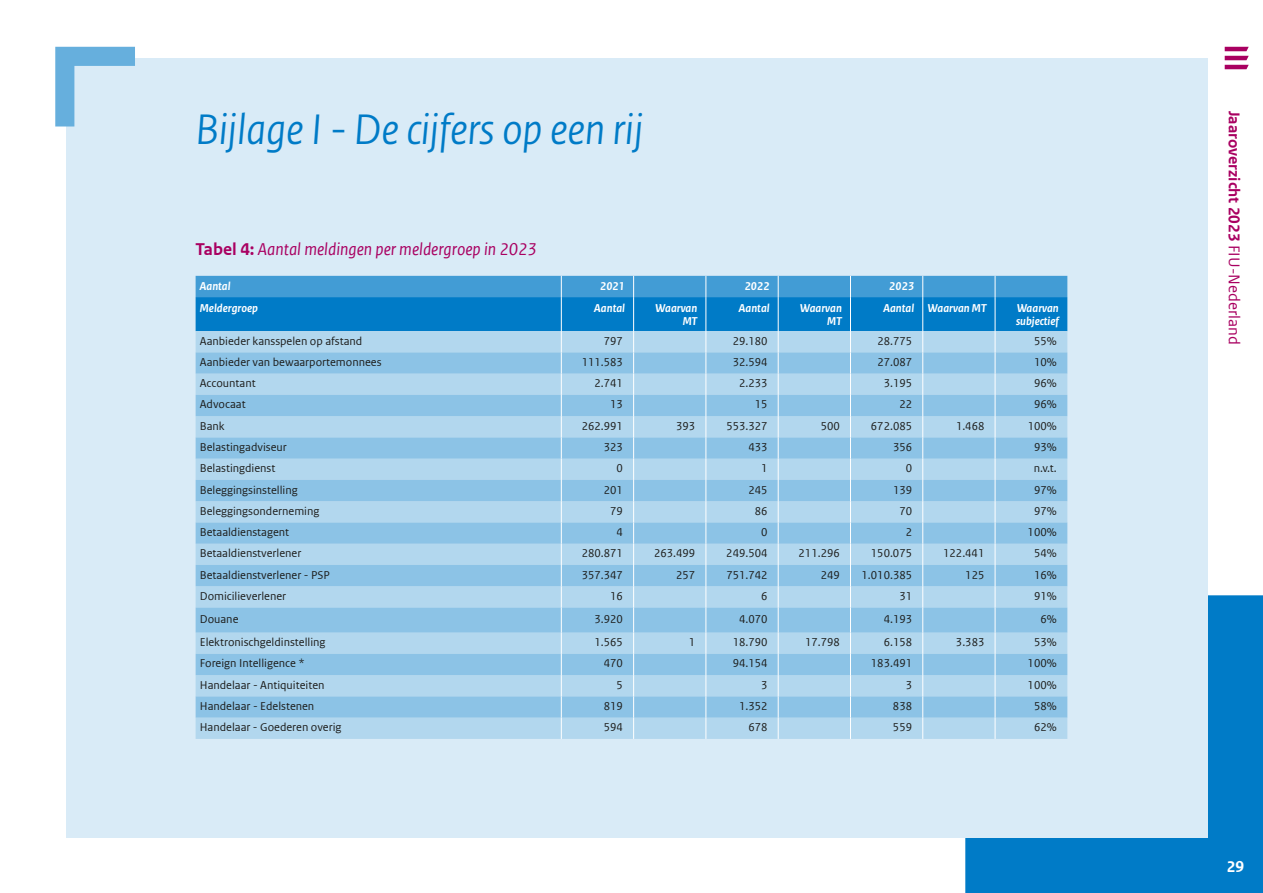
<style>
.page{position:relative;width:1263px;height:893px;background:#fff}
.page>*{position:absolute;margin:0;border:0;box-sizing:border-box;transform-origin:0 0}
.H2_-_Kop{font:italic 45px "Rijksoverheid Sans Heading";color:#007bc7}
.FIU_Tabel_titel{font:italic 18px "Rijksoverheid Sans Web Text";color:#a90061}
.t1{font:700 16.5px "Rijksoverheid Sans Web Text";color:#a90061}
.t2{font:700 16.5px "Rijksoverheid Sans Web Text";color:#fff}
.FIU_Tabel_plat{font:12px "Rijksoverheid Sans Web Text";color:#1d1d1b}
.FIU_Tabel_kop{font:italic 700 12px/13.5px "Rijksoverheid Sans Text";color:#fff;text-align:right}
.s1{font-weight:700;font-style:normal}
.s2{font-weight:400}
</style>
<div class="page">
<div style="left:965px;top:595px;width:298px;height:298px;background:#007bc7"></div>
<div style="left:66px;top:58px;width:1142px;height:780px;background:#d9ebf7"></div>
<svg style="left:196px;top:276px;width:871px;height:463px;background:#90c5e6"></svg>
<hr style="left:778px;top:297px;width:1px;height:34px;background:#fff">
<svg style="left:1225px;top:47px;width:24px;height:22px"></svg>
<svg style="left:55px;top:47px;width:80px;height:79px"></svg>
<h2 class="H2_-_Kop" style="left:196px;top:104px;width:449px">Bijlage I - De cijfers op een rij</h2>
<p class="FIU_Tabel_titel" style="left:196px;top:239px;width:343px"><span class="s1">Tabel 4:</span> Aantal meldingen per meldergroep in 2023</p>
<p class="FIU_Tabel_kop" style="left:200px;top:280px;width:32px">Aantal</p>
<p class="FIU_Tabel_kop" style="left:600px;top:280px;width:26px">2021</p>
<p class="FIU_Tabel_kop" style="left:745px;top:280px;width:26px">2022</p>
<p class="FIU_Tabel_kop" style="left:889px;top:280px;width:26px">2023</p>
<p class="FIU_Tabel_kop" style="left:200px;top:301px;width:60px">Meldergroep</p>
<p class="FIU_Tabel_kop" style="left:594px;top:301px;width:32px">Aantal</p>
<p class="FIU_Tabel_kop" style="left:655px;top:301px;width:43px">Waarvan<br>MT</p>
<p class="FIU_Tabel_kop" style="left:739px;top:301px;width:32px">Aantal</p>
<p class="FIU_Tabel_kop" style="left:800px;top:301px;width:43px">Waarvan<br>MT</p>
<p class="FIU_Tabel_kop" style="left:883px;top:301px;width:32px">Aantal</p>
<p class="FIU_Tabel_kop" style="left:928px;top:301px;width:60px">Waarvan MT</p>
<p class="FIU_Tabel_kop" style="left:1016px;top:301px;width:44px;text-align:left">Waarvan subjectief</p>
<p class="FIU_Tabel_plat" style="left:200px;top:334px;width:164px">Aanbieder kansspelen op afstand</p>
<p class="FIU_Tabel_plat" style="left:604px;top:334px;width:21px">797</p>
<p class="FIU_Tabel_plat" style="left:733px;top:334px;width:36px">29.180</p>
<p class="FIU_Tabel_plat" style="left:877px;top:334px;width:36px">28.775</p>
<p class="FIU_Tabel_plat" style="left:1034px;top:334px;width:24px">55%</p>
<p class="FIU_Tabel_plat" style="left:200px;top:355px;width:183px">Aanbieder van bewaarportemonnees</p>
<p class="FIU_Tabel_plat" style="left:582px;top:355px;width:43px">111.583</p>
<p class="FIU_Tabel_plat" style="left:733px;top:355px;width:36px">32.594</p>
<p class="FIU_Tabel_plat" style="left:877px;top:355px;width:36px">27.087</p>
<p class="FIU_Tabel_plat" style="left:1034px;top:355px;width:24px">10%</p>
<p class="FIU_Tabel_plat" style="left:200px;top:376px;width:57px">Accountant</p>
<p class="FIU_Tabel_plat" style="left:594px;top:376px;width:30px">2.741</p>
<p class="FIU_Tabel_plat" style="left:739px;top:376px;width:30px">2.233</p>
<p class="FIU_Tabel_plat" style="left:884px;top:376px;width:30px">3.195</p>
<p class="FIU_Tabel_plat" style="left:1034px;top:376px;width:24px">96%</p>
<p class="FIU_Tabel_plat" style="left:200px;top:398px;width:47px">Advocaat</p>
<p class="FIU_Tabel_plat" style="left:610px;top:398px;width:14px">13</p>
<p class="FIU_Tabel_plat" style="left:755px;top:398px;width:14px">15</p>
<p class="FIU_Tabel_plat" style="left:899px;top:398px;width:14px">22</p>
<p class="FIU_Tabel_plat" style="left:1034px;top:398px;width:24px">96%</p>
<p class="FIU_Tabel_plat" style="left:200px;top:419px;width:26px">Bank</p>
<p class="FIU_Tabel_plat" style="left:582px;top:419px;width:43px">262.991</p>
<p class="FIU_Tabel_plat" style="left:676px;top:419px;width:21px">393</p>
<p class="FIU_Tabel_plat" style="left:726px;top:419px;width:43px">553.327</p>
<p class="FIU_Tabel_plat" style="left:821px;top:419px;width:21px">500</p>
<p class="FIU_Tabel_plat" style="left:871px;top:419px;width:43px">672.085</p>
<p class="FIU_Tabel_plat" style="left:956px;top:419px;width:30px">1.468</p>
<p class="FIU_Tabel_plat" style="left:1028px;top:419px;width:31px">100%</p>
<p class="FIU_Tabel_plat" style="left:200px;top:440px;width:88px">Belastingadviseur</p>
<p class="FIU_Tabel_plat" style="left:604px;top:440px;width:21px">323</p>
<p class="FIU_Tabel_plat" style="left:748px;top:440px;width:21px">433</p>
<p class="FIU_Tabel_plat" style="left:893px;top:440px;width:21px">356</p>
<p class="FIU_Tabel_plat" style="left:1034px;top:440px;width:24px">93%</p>
<p class="FIU_Tabel_plat" style="left:200px;top:461px;width:77px">Belastingdienst</p>
<p class="FIU_Tabel_plat" style="left:617px;top:461px;width:8px">0</p>
<p class="FIU_Tabel_plat" style="left:761px;top:461px;width:8px">1</p>
<p class="FIU_Tabel_plat" style="left:906px;top:461px;width:8px">0</p>
<p class="FIU_Tabel_plat" style="left:1034px;top:461px;width:24px">n.v.t.</p>
<p class="FIU_Tabel_plat" style="left:200px;top:483px;width:99px">Beleggingsinstelling</p>
<p class="FIU_Tabel_plat" style="left:604px;top:483px;width:21px">201</p>
<p class="FIU_Tabel_plat" style="left:748px;top:483px;width:21px">245</p>
<p class="FIU_Tabel_plat" style="left:893px;top:483px;width:21px">139</p>
<p class="FIU_Tabel_plat" style="left:1034px;top:483px;width:24px">97%</p>
<p class="FIU_Tabel_plat" style="left:200px;top:504px;width:121px">Beleggingsonderneming</p>
<p class="FIU_Tabel_plat" style="left:610px;top:504px;width:14px">79</p>
<p class="FIU_Tabel_plat" style="left:755px;top:504px;width:14px">86</p>
<p class="FIU_Tabel_plat" style="left:899px;top:504px;width:14px">70</p>
<p class="FIU_Tabel_plat" style="left:1034px;top:504px;width:24px">97%</p>
<p class="FIU_Tabel_plat" style="left:200px;top:525px;width:91px">Betaaldienstagent</p>
<p class="FIU_Tabel_plat" style="left:616px;top:525px;width:8px">4</p>
<p class="FIU_Tabel_plat" style="left:761px;top:525px;width:8px">0</p>
<p class="FIU_Tabel_plat" style="left:906px;top:525px;width:8px">2</p>
<p class="FIU_Tabel_plat" style="left:1027px;top:525px;width:31px">100%</p>
<p class="FIU_Tabel_plat" style="left:200px;top:547px;width:103px">Betaaldienstverlener</p>
<p class="FIU_Tabel_plat" style="left:582px;top:547px;width:43px">280.871</p>
<p class="FIU_Tabel_plat" style="left:654px;top:547px;width:43px">263.499</p>
<p class="FIU_Tabel_plat" style="left:726px;top:547px;width:43px">249.504</p>
<p class="FIU_Tabel_plat" style="left:799px;top:547px;width:43px">211.296</p>
<p class="FIU_Tabel_plat" style="left:871px;top:547px;width:43px">150.075</p>
<p class="FIU_Tabel_plat" style="left:943px;top:547px;width:43px">122.441</p>
<p class="FIU_Tabel_plat" style="left:1034px;top:547px;width:24px">54%</p>
<p class="FIU_Tabel_plat" style="left:200px;top:568px;width:132px">Betaaldienstverlener - PSP</p>
<p class="FIU_Tabel_plat" style="left:582px;top:568px;width:43px">357.347</p>
<p class="FIU_Tabel_plat" style="left:676px;top:568px;width:21px">257</p>
<p class="FIU_Tabel_plat" style="left:726px;top:568px;width:43px">751.742</p>
<p class="FIU_Tabel_plat" style="left:821px;top:568px;width:21px">249</p>
<p class="FIU_Tabel_plat" style="left:862px;top:568px;width:52px">1.010.385</p>
<p class="FIU_Tabel_plat" style="left:965px;top:568px;width:21px">125</p>
<p class="FIU_Tabel_plat" style="left:1034px;top:568px;width:24px">16%</p>
<p class="FIU_Tabel_plat" style="left:200px;top:589px;width:88px">Domicilieverlener</p>
<p class="FIU_Tabel_plat" style="left:610px;top:589px;width:14px">16</p>
<p class="FIU_Tabel_plat" style="left:761px;top:589px;width:8px">6</p>
<p class="FIU_Tabel_plat" style="left:899px;top:589px;width:14px">31</p>
<p class="FIU_Tabel_plat" style="left:1034px;top:589px;width:24px">91%</p>
<p class="FIU_Tabel_plat" style="left:200px;top:612px;width:40px">Douane</p>
<p class="FIU_Tabel_plat" style="left:594px;top:612px;width:30px">3.920</p>
<p class="FIU_Tabel_plat" style="left:739px;top:612px;width:30px">4.070</p>
<p class="FIU_Tabel_plat" style="left:884px;top:612px;width:30px">4.193</p>
<p class="FIU_Tabel_plat" style="left:1040px;top:612px;width:18px">6%</p>
<p class="FIU_Tabel_plat" style="left:200px;top:635px;width:127px">Elektronischgeldinstelling</p>
<p class="FIU_Tabel_plat" style="left:594px;top:635px;width:30px">1.565</p>
<p class="FIU_Tabel_plat" style="left:689px;top:635px;width:8px">1</p>
<p class="FIU_Tabel_plat" style="left:733px;top:635px;width:36px">18.790</p>
<p class="FIU_Tabel_plat" style="left:805px;top:635px;width:36px">17.798</p>
<p class="FIU_Tabel_plat" style="left:884px;top:635px;width:30px">6.158</p>
<p class="FIU_Tabel_plat" style="left:956px;top:635px;width:30px">3.383</p>
<p class="FIU_Tabel_plat" style="left:1034px;top:635px;width:24px">53%</p>
<p class="FIU_Tabel_plat" style="left:200px;top:657px;width:106px">Foreign Intelligence *</p>
<p class="FIU_Tabel_plat" style="left:604px;top:657px;width:21px">470</p>
<p class="FIU_Tabel_plat" style="left:733px;top:657px;width:36px">94.154</p>
<p class="FIU_Tabel_plat" style="left:871px;top:657px;width:43px">183.491</p>
<p class="FIU_Tabel_plat" style="left:1028px;top:657px;width:31px">100%</p>
<p class="FIU_Tabel_plat" style="left:200px;top:678px;width:126px">Handelaar - Antiquiteiten</p>
<p class="FIU_Tabel_plat" style="left:617px;top:678px;width:8px">5</p>
<p class="FIU_Tabel_plat" style="left:761px;top:678px;width:8px">3</p>
<p class="FIU_Tabel_plat" style="left:906px;top:678px;width:8px">3</p>
<p class="FIU_Tabel_plat" style="left:1028px;top:678px;width:31px">100%</p>
<p class="FIU_Tabel_plat" style="left:200px;top:699px;width:116px">Handelaar - Edelstenen</p>
<p class="FIU_Tabel_plat" style="left:604px;top:699px;width:21px">819</p>
<p class="FIU_Tabel_plat" style="left:739px;top:699px;width:30px">1.352</p>
<p class="FIU_Tabel_plat" style="left:893px;top:699px;width:21px">838</p>
<p class="FIU_Tabel_plat" style="left:1034px;top:699px;width:24px">58%</p>
<p class="FIU_Tabel_plat" style="left:200px;top:720px;width:143px">Handelaar - Goederen overig</p>
<p class="FIU_Tabel_plat" style="left:604px;top:720px;width:21px">594</p>
<p class="FIU_Tabel_plat" style="left:748px;top:720px;width:21px">678</p>
<p class="FIU_Tabel_plat" style="left:893px;top:720px;width:21px">559</p>
<p class="FIU_Tabel_plat" style="left:1034px;top:720px;width:24px">62%</p>
<h3 class="t1" style="left:1243px;top:111px;width:236px;rotate:90deg">Jaaroverzicht 2023 <span class="s2">FIU-Nederland</span></h3>
<h3 class="t2" style="left:1227px;top:857px;width:19px">29</h3>
</div>
